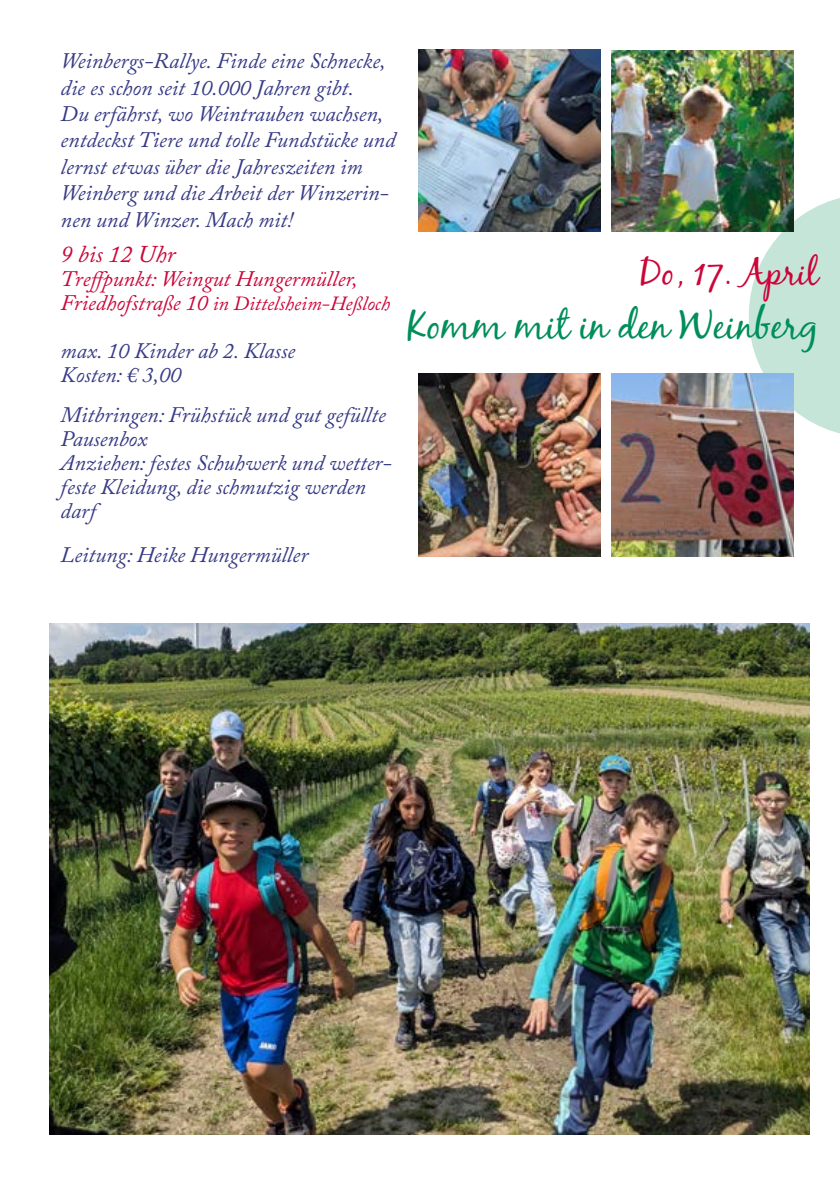
<style>
.page{position:relative;width:840px;height:1191px;background:#fff}
.page>*{position:absolute;margin:0;border:0;box-sizing:border-box;transform-origin:0 0}
.t1{font:40px "Black Jack";color:#008e5b}
.t2{font:36px "Black Jack";color:#cc0539}
.t3{font:italic 24px "Adobe Caslon Pro";color:#cc0539}
.t4{font:italic 22px/26.4px "Adobe Caslon Pro";color:#363a84}
.t5{font:italic 22px "Adobe Caslon Pro";color:#cc0539}
.t6{font:italic 20px "Adobe Caslon Pro";color:#cc0539}
.s1{font-size:22px}
</style>
<div class="page">
<svg style="left:749px;top:194px;width:90px;height:243px;background:#cbe7dd"></svg>
<img style="left:611px;top:50px;width:182px;height:182px">
<img style="left:418px;top:49px;width:182px;height:183px">
<img style="left:418px;top:373px;width:182px;height:183px">
<img style="left:611px;top:373px;width:182px;height:183px">
<img style="left:49px;top:623px;width:759px;height:511px">
<p class="t4" style="left:61px;top:47px;width:336px">Weinbergs-Rallye. Finde eine Schnecke, die es schon seit 10.000 Jahren gibt.<br>Du erfährst, wo Weintrauben wachsen, entdeckst Tiere und tolle Fundstücke und lernst etwas über die Jahreszeiten im Weinberg und die Arbeit der Winzerin&shy;nen und Winzer. Mach mit!</p>
<p class="t3" style="left:61px;top:240px;width:116px">9 bis 12 Uhr</p>
<p class="t5" style="left:61px;top:266px;width:298px">Treffpunkt: Weingut Hungermüller,</p>
<p class="t6" style="left:61px;top:292px;width:331px"><span class="s1">Friedhofstraße 10</span> in Dittelsheim-Heßloch</p>
<p class="t4" style="left:61px;top:339px;width:236px;line-height:24px">max. 10 Kinder ab 2. Klasse<br>Kosten: € 3,00</p>
<p class="t4" style="left:61px;top:403px;width:332px;line-height:24px">Mitbringen: Frühstück und gut gefüllte<br>Pausenbox<br>Anziehen: festes Schuhwerk und wetter&shy;feste Kleidung, die schmutzig werden darf</p>
<p class="t4" style="left:61px;top:541px;width:249px">Leitung: Heike Hungermüller</p>
<h2 class="t2" style="left:639px;top:250px;width:180px">Do, 17. April</h2>
<h1 class="t1" style="left:407px;top:301px;width:412px">Komm mit in den Weinberg</h1>
</div>
